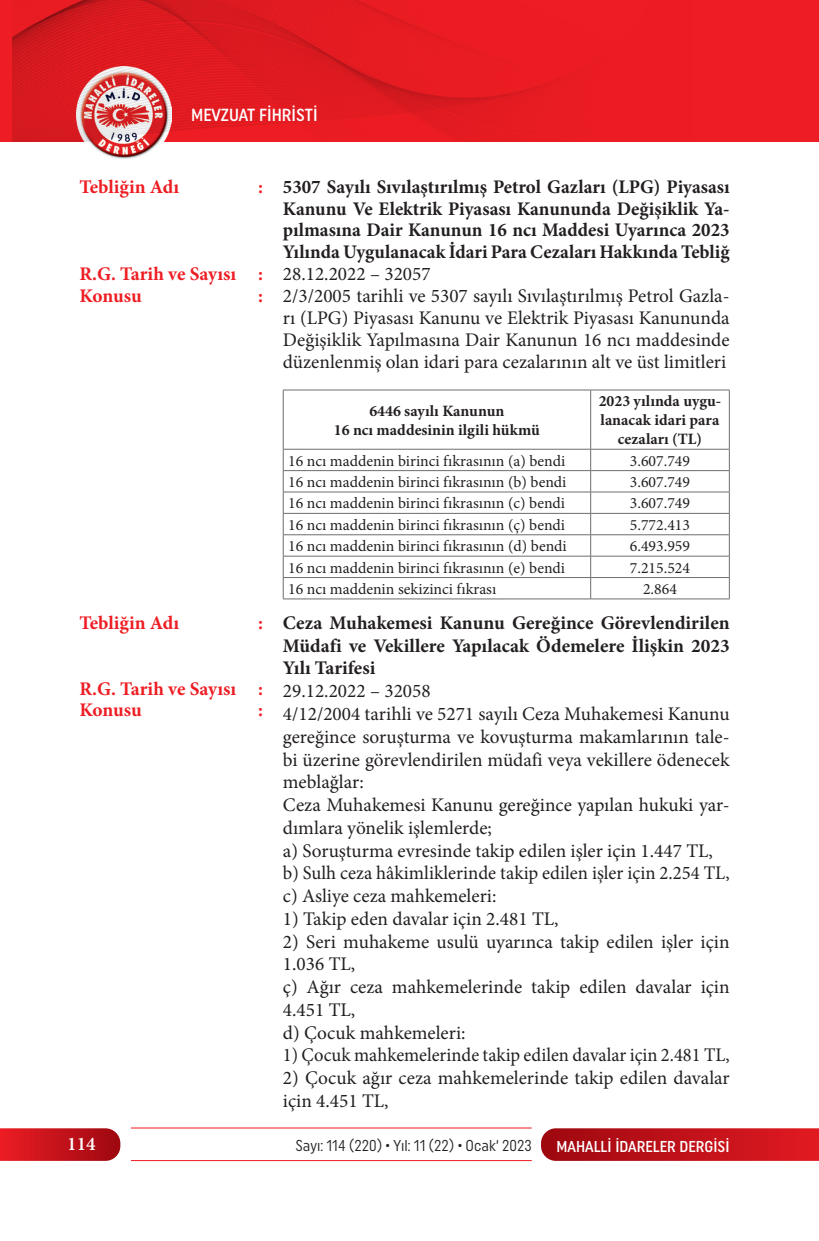
<style>
.page{position:relative;width:819px;height:1241px;background:#fff}
.page>*{position:absolute;margin:0;border:0;box-sizing:border-box;transform-origin:0 0}
.t1{font:19.25px/22.8px "Minion Pro";color:#231f20}
.t2{font:700 19.25px/21.9px "Minion Pro";color:#231f20;text-align:justify}
.t3{font:700 19.25px/21.9px "Minion Pro";letter-spacing:-.005em;color:#ee1d23}
.t4{font:19.25px "Minion Pro";color:#231f20;scale:.96 1}
.t5{font:600 19.25px "Minion Pro";color:#fff}
.t6{font:500 17.5px "Uniform Condensed";color:#fff}
.t7{font:15.75px "Minion Pro";color:#231f20}
.t8{font:700 15.75px/18.9px "Minion Pro";color:#231f20;text-align:center}
.t9{font:15.75px "Uniform Condensed";color:#231f20;scale:.95 1}
.t10{font:500 15.75px "Uniform Condensed";color:#fff}
</style>
<div class="page">
<svg style="left:541px;top:1128px;width:278px;height:32px;background:#c0151d"></svg>
<svg style="left:0;top:1128px;width:120px;height:32px;background:#c61920"></svg>
<hr style="left:131px;top:1127px;width:400px;height:1px;background:#ee1d23">
<hr style="left:131px;top:1159px;width:400px;height:1px;background:#ee1d23">
<div style="left:0;top:0;width:819px;height:141px;background:#ee1d23"></div>
<img style="left:76px;top:141px;width:96px;height:18px">
<img style="left:13px;top:0;width:550px;height:141px">
<hr style="left:283px;top:389px;width:307px;height:1px;background:#6c6d70">
<hr style="left:283px;top:390px;width:1px;height:59px;background:#6c6d70">
<hr style="left:590px;top:389px;width:139px;height:1px;background:#6c6d70">
<hr style="left:590px;top:390px;width:1px;height:59px;background:#6c6d70">
<hr style="left:729px;top:390px;width:1px;height:59px;background:#6c6d70">
<hr style="left:283px;top:449px;width:307px;height:1px;background:#6c6d70">
<hr style="left:590px;top:449px;width:139px;height:1px;background:#6c6d70">
<hr style="left:283px;top:470px;width:307px;height:1px;background:#6c6d70">
<hr style="left:590px;top:470px;width:139px;height:1px;background:#6c6d70">
<hr style="left:283px;top:491px;width:307px;height:1px;background:#6c6d70">
<hr style="left:590px;top:491px;width:139px;height:1px;background:#6c6d70">
<hr style="left:283px;top:513px;width:307px;height:1px;background:#6c6d70">
<hr style="left:590px;top:513px;width:139px;height:1px;background:#6c6d70">
<hr style="left:283px;top:534px;width:307px;height:1px;background:#6c6d70">
<hr style="left:590px;top:534px;width:139px;height:1px;background:#6c6d70">
<hr style="left:283px;top:555px;width:307px;height:1px;background:#6c6d70">
<hr style="left:590px;top:555px;width:139px;height:1px;background:#6c6d70">
<hr style="left:283px;top:577px;width:307px;height:1px;background:#6c6d70">
<svg style="left:283px;top:449px;width:1px;height:149px"></svg>
<hr style="left:590px;top:577px;width:139px;height:1px;background:#6c6d70">
<svg style="left:590px;top:449px;width:1px;height:149px"></svg>
<svg style="left:729px;top:449px;width:1px;height:149px"></svg>
<hr style="left:283px;top:598px;width:307px;height:1px;background:#6c6d70">
<hr style="left:590px;top:598px;width:139px;height:1px;background:#6c6d70">
<p class="t6" style="left:191px;top:105px;width:128px">MEVZUAT FİHRİSTİ</p>
<p class="t3" style="left:79px;top:175px;width:101px">Tebliğin Adı</p>
<p class="t3" style="left:258px;top:175px;width:6px">:</p>
<p class="t3" style="left:79px;top:263px;width:185px">R.G. Tarih ve Sayısı :<br>Konusu</p>
<p class="t3" style="left:258px;top:285px;width:6px">:</p>
<p class="t3" style="left:79px;top:611px;width:101px">Tebliğin Adı</p>
<p class="t3" style="left:258px;top:611px;width:6px">:</p>
<p class="t3" style="left:79px;top:677px;width:185px">R.G. Tarih ve Sayısı :<br>Konusu</p>
<p class="t3" style="left:258px;top:699px;width:6px">:</p>
<p class="t2" style="left:283px;top:175px;width:448px">5307 Sayılı Sıvılaştırılmış Petrol Gazları (LPG) Piyasası Kanunu Ve Elektrik Piyasası Kanununda Değişiklik Ya&shy;pılmasına Dair Kanunun 16 ncı Maddesi Uyarınca 2023<br>Yılında Uygulanacak İdari Para Cezaları Hakkında Tebliğ</p>
<p class="t1" style="left:283px;top:263px;width:448px;line-height:21.9px">28.12.2022 – 32057<br>2/3/2005 tarihli ve 5307 sayılı Sıvılaştırılmış Petrol Gazla&shy;rı (LPG) Piyasası Kanunu ve Elektrik Piyasası Kanununda Değişiklik Yapılmasına Dair Kanunun 16 ncı maddesinde düzenlenmiş olan idari para cezalarının alt ve üst limitleri</p>
<p class="t8" style="left:334px;top:401px;width:208px">6446 sayılı Kanunun<br>16 ncı maddesinin ilgili hükmü</p>
<p class="t8" style="left:598px;top:391px;width:124px">2023 yılında uygu&shy;lanacak idari para cezaları (TL)</p>
<p class="t7" style="left:288px;top:450px;width:279px">16 ncı maddenin birinci fıkrasının (a) bendi</p>
<p class="t7" style="left:630px;top:450px;width:62px">3.607.749</p>
<p class="t7" style="left:288px;top:471px;width:280px">16 ncı maddenin birinci fıkrasının (b) bendi</p>
<p class="t7" style="left:630px;top:471px;width:62px">3.607.749</p>
<p class="t7" style="left:288px;top:493px;width:278px">16 ncı maddenin birinci fıkrasının (c) bendi</p>
<p class="t7" style="left:630px;top:493px;width:62px">3.607.749</p>
<p class="t7" style="left:288px;top:514px;width:278px">16 ncı maddenin birinci fıkrasının (ç) bendi</p>
<p class="t7" style="left:630px;top:514px;width:62px">5.772.413</p>
<p class="t7" style="left:288px;top:535px;width:280px">16 ncı maddenin birinci fıkrasının (d) bendi</p>
<p class="t7" style="left:630px;top:535px;width:62px">6.493.959</p>
<p class="t7" style="left:288px;top:557px;width:278px">16 ncı maddenin birinci fıkrasının (e) bendi</p>
<p class="t7" style="left:630px;top:557px;width:62px">7.215.524</p>
<p class="t7" style="left:288px;top:578px;width:210px">16 ncı maddenin sekizinci fıkrası</p>
<p class="t7" style="left:643px;top:578px;width:35px">2.864</p>
<p class="t2" style="left:283px;top:611px;width:448px;line-height:22.8px">Ceza Muhakemesi Kanunu Gereğince Görevlendirilen Müdafi ve Vekillere Yapılacak Ödemelere İlişkin 2023<br>Yılı Tarifesi</p>
<p class="t1" style="left:283px;top:679px;width:448px">29.12.2022 – 32058<br>4/12/2004 tarihli ve 5271 sayılı Ceza Muhakemesi Kanunu gereğince soruşturma ve kovuşturma makamlarının tale&shy;bi üzerine görevlendirilen müdafi veya vekillere ödenecek meblağlar:<br>Ceza Muhakemesi Kanunu gereğince yapılan hukuki yar&shy;dımlara yönelik işlemlerde;<br>a) Soruşturma evresinde takip edilen işler için 1.447 TL, b) Sulh ceza hâkimliklerinde takip edilen işler için 2.254 TL, c) Asliye ceza mahkemeleri:</p>
<p class="t1" style="left:283px;top:907px;width:277px">1) Takip eden davalar için 2.481 TL,</p>
<p class="t1" style="left:283px;top:930px;width:448px">2) Seri muhakeme usulü uyarınca takip edilen işler için<br>1.036 TL,<br>ç) Ağır ceza mahkemelerinde takip edilen davalar için<br>4.451 TL,<br>d) Çocuk mahkemeleri:</p>
<p class="t4" style="left:283px;top:1042px;width:467px">1) Çocuk mahkemelerinde takip edilen davalar için 2.481 TL,</p>
<p class="t1" style="left:283px;top:1066px;width:448px">2) Çocuk ağır ceza mahkemelerinde takip edilen davalar için 4.451 TL,</p>
<p class="t5" style="left:67px;top:1130px;width:30px">114</p>
<p class="t9" style="left:295px;top:1136px;width:250px">Sayı: 114 (220) • Yıl: 11 (22) • Ocak‘ 2023</p>
<p class="t10" style="left:556px;top:1136px;width:175px">MAHALLİ İDARELER DERGİSİ</p>
</div>
